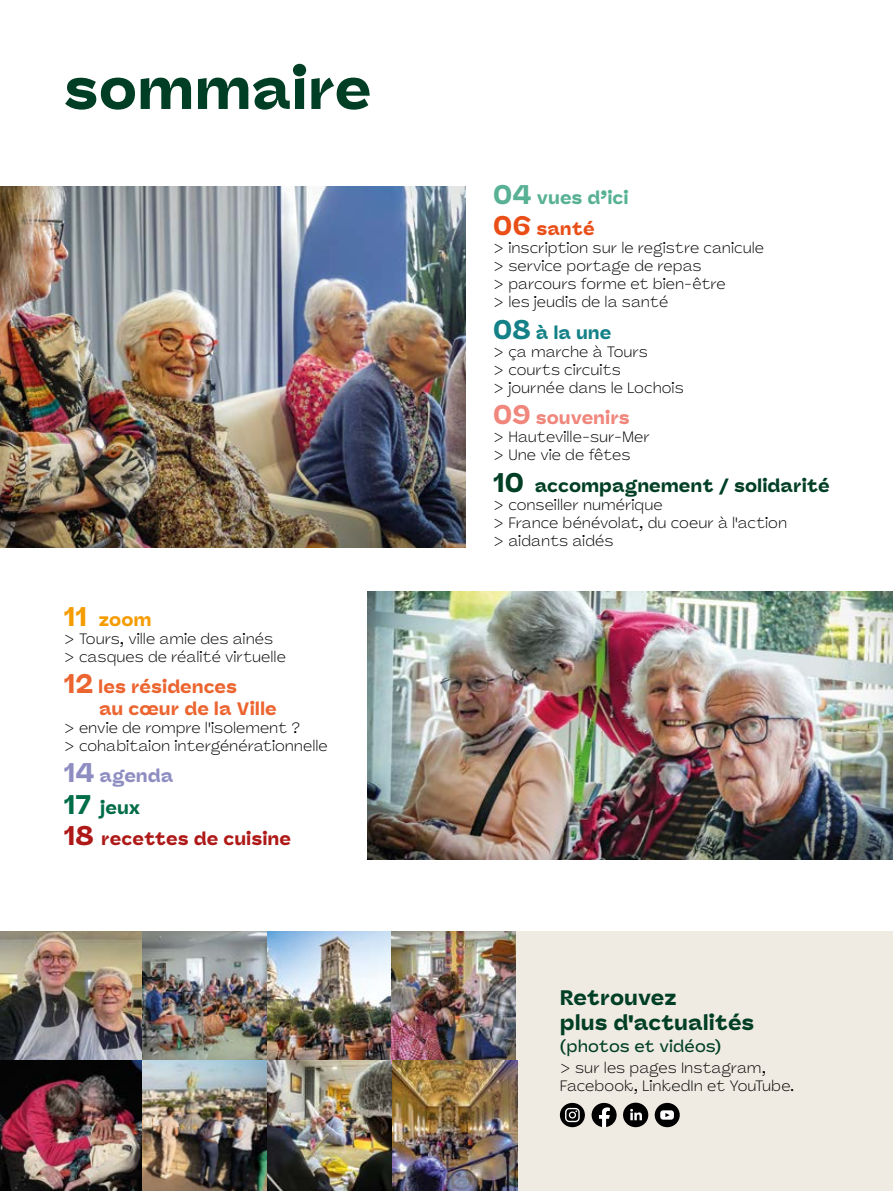
<style>
.page{position:relative;width:893px;height:1191px;background:#fff}
.page>*{position:absolute;margin:0;border:0;box-sizing:border-box;transform-origin:0 0}
.t1{font:900 57px "Panel Sans";color:#003f25}
.t2{font:900 21px/25.2px "Panel Sans";color:#003f25}
.t3{font:900 18px/31.5px "Panel Sans";color:#ae1917}
.t4{font:900 18px/21.6px "Panel Sans";color:#ec642f}
.t5{font:900 18px "Panel Sans";color:#003f25}
.t6{font:900 18px/31.5px "Panel Sans";color:#58b195}
.t7{font:900 18px "Panel Sans";color:#f0867c}
.t8{font:900 18px "Panel Sans";color:#138187}
.t9{font:900 18px "Panel Sans";color:#f59c00}
.t10{font:500 16.5px "Panel Sans";color:#003f25}
.t11{font:300 15px/18px "Panel Sans";color:#000}
.s1{font-size:27px}
.s2{font-size:27px;color:#8e8dc2}
.s3{color:#8e8dc2}
.s4{font-size:27px;color:#006d48}
.s5{color:#006d48}
.s6{font-size:27px;color:#e94e17}
.s7{color:#e94e17}
</style>
<div class="page">
<img style="left:0;top:186px;width:466px;height:361px">
<img style="left:367px;top:591px;width:526px;height:268px">
<div style="left:0;top:931px;width:893px;height:260px;background:#f0ebe2"></div>
<img style="left:0;top:931px;width:516px;height:129px">
<img style="left:0;top:1060px;width:517px;height:131px">
<div style="left:655px;top:1102px;width:25px;height:25px;background:#000;border-radius:50%"></div>
<svg style="left:660px;top:1110px;width:14px;height:9px"></svg>
<div style="left:560px;top:1102px;width:25px;height:25px;background:#000;border-radius:50%"></div>
<svg style="left:565px;top:1107px;width:15px;height:15px"></svg>
<svg style="left:592px;top:1102px;width:25px;height:25px"></svg>
<div style="left:623px;top:1102px;width:25px;height:25px;background:#000;border-radius:50%"></div>
<svg style="left:630px;top:1108px;width:12px;height:12px"></svg>
<h1 class="t1" style="left:64px;top:55px;width:309px">sommaire</h1>
<p class="t9" style="left:64px;top:608px;width:89px"><span class="s1">11</span> zoom</p>
<p class="t11" style="left:64px;top:629px;width:224px">&gt; Tours, ville amie des ainés &gt; casques de réalité virtuelle</p>
<p class="t4" style="left:99px;top:676px;width:179px;text-indent:-35px"><span class="s1">12</span> les résidences<br>au cœur de la Ville</p>
<p class="t11" style="left:64px;top:718px;width:265px">&gt; envie de rompre l'isolement ?<br>&gt; cohabitaion intergénérationnelle</p>
<p class="t3" style="left:64px;top:760px;width:229px"><span class="s2">14</span> <span class="s3">agenda<br></span><span class="s4">17</span> <span class="s5">jeux<br></span><span class="s1">18</span> recettes de cuisine</p>
<p class="t6" style="left:493px;top:182px;width:137px"><span class="s1">04</span> vues d’ici<br><span class="s6">06</span> <span class="s7">santé</span></p>
<p class="t11" style="left:493px;top:239px;width:272px">&gt; inscription sur le registre canicule &gt; service portage de repas<br>&gt; parcours forme et bien-être<br>&gt; les jeudis de la santé</p>
<p class="t8" style="left:493px;top:321px;width:120px"><span class="s1">08</span> à la une</p>
<p class="t11" style="left:493px;top:342px;width:192px">&gt; ça marche à Tours<br>&gt; courts circuits<br>&gt; journée dans le Lochois</p>
<p class="t7" style="left:493px;top:407px;width:138px"><span class="s1">09</span> souvenirs</p>
<p class="t11" style="left:493px;top:428px;width:158px">&gt; Hauteville-sur-Mer &gt; Une vie de fêtes</p>
<p class="t5" style="left:493px;top:474px;width:338px"><span class="s1">10</span> accompagnement / solidarité</p>
<p class="t11" style="left:493px;top:495px;width:296px">&gt; conseiller numérique<br>&gt; France bénévolat, du coeur à l'action &gt; aidants aidés</p>
<h2 class="t2" style="left:560px;top:984px;width:196px">Retrouvez<br>plus d'actualités</h2>
<p class="t10" style="left:560px;top:1036px;width:163px">(photos et vidéos)</p>
<p class="t11" style="left:560px;top:1059px;width:236px">&gt; sur les pages Instagram,<br>Facebook, LinkedIn et YouTube.</p>
</div>
